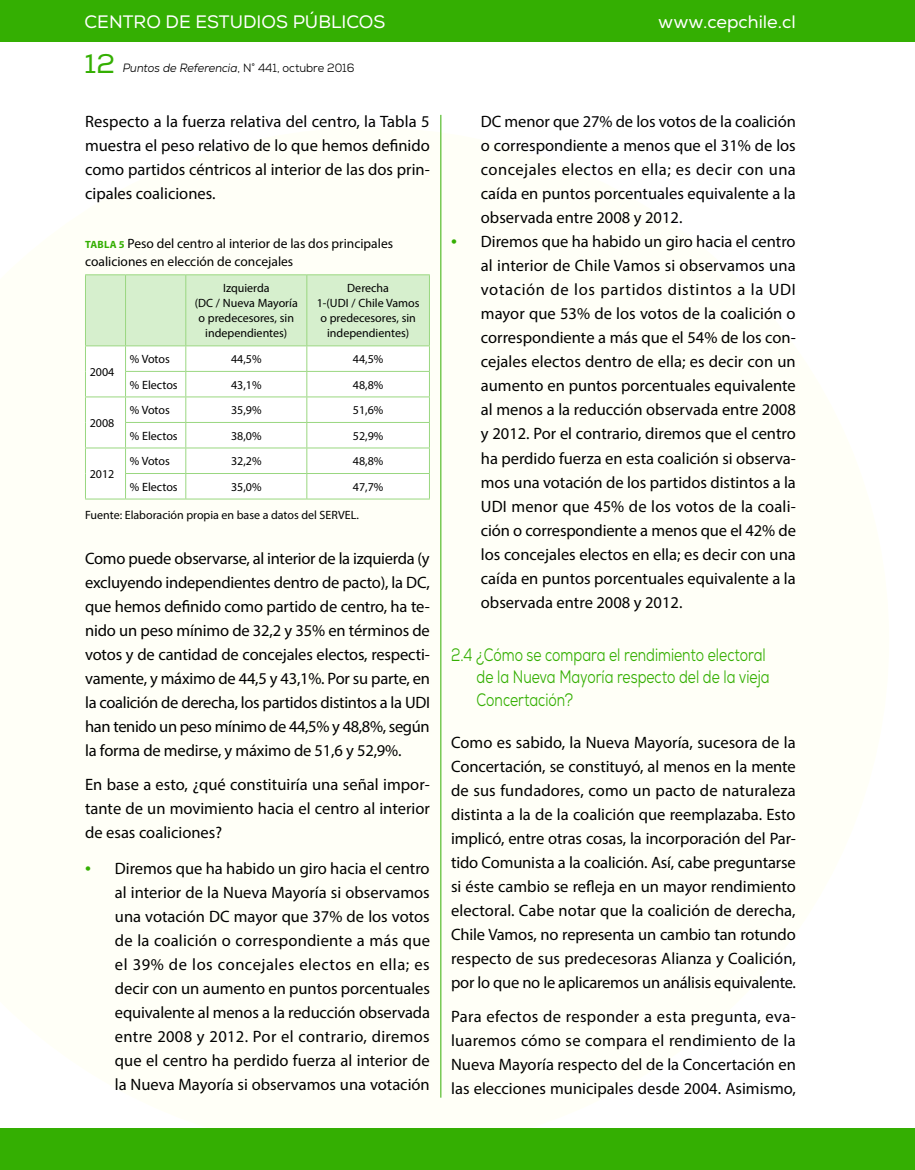
<style>
.page{position:relative;width:915px;height:1170px;background:#fff}
.page>*{position:absolute;margin:0;border:0;box-sizing:border-box;transform-origin:0 0}
.t1{font:27px "Nexa";color:#34af02}
.t2{font:18px/22.5px "Nexa";color:#34af02;scale:.77 1}
.t3{font:18px "Nexa";color:#fff}
.t4{font:16.5px/24px "Myriad Pro";color:#000;text-align:justify}
.t5{font:13.5px/18px "Myriad Pro";color:#000}
.t6{font:12px/15px "Myriad Pro";color:#000;text-align:center}
.t7{font:italic 12px "Nexa";color:#000;scale:.93 1}
.s1{font-style:normal}
.s2{font-weight:700;font-size:10.5px;color:#34af02}
.s3{font-size:21px;color:#34af02}
</style>
<div class="page">
<div style="left:0;top:0;width:914px;height:41px;background:#34af02"></div>
<hr style="left:440px;top:115px;width:1px;height:982px;background:#34af02">
<div style="left:0;top:1128px;width:914px;height:41px;background:#34af02"></div>
<svg style="left:85px;top:275px;width:345px;height:223px"></svg>
<hr style="left:85px;top:498px;width:40px;height:1px;background:#9ad781">
<hr style="left:125px;top:498px;width:61px;height:1px;background:#9ad781">
<hr style="left:186px;top:498px;width:121px;height:1px;background:#9ad781">
<hr style="left:307px;top:498px;width:122px;height:1px;background:#9ad781">
<hr style="left:85px;top:274px;width:40px;height:1px;background:#9ad781">
<hr style="left:85px;top:275px;width:1px;height:70px;background:#9ad781">
<hr style="left:125px;top:274px;width:61px;height:1px;background:#9ad781">
<hr style="left:186px;top:274px;width:121px;height:1px;background:#9ad781">
<hr style="left:307px;top:274px;width:122px;height:1px;background:#9ad781">
<hr style="left:429px;top:275px;width:1px;height:70px;background:#9ad781">
<hr style="left:85px;top:345px;width:40px;height:1px;background:#9ad781">
<hr style="left:125px;top:345px;width:61px;height:1px;background:#9ad781">
<hr style="left:186px;top:345px;width:121px;height:1px;background:#9ad781">
<hr style="left:307px;top:345px;width:122px;height:1px;background:#9ad781">
<p class="t3" style="left:84px;top:11px;width:302px">CENTRO DE ESTUDIOS PÚBLICOS</p>
<p class="t7" style="left:123px;top:60px;width:251px">Puntos de Referencia<span class="s1">, N° 441, octubre 2016</span></p>
<h1 class="t1" style="left:84px;top:47px;width:32px">12</h1>
<p class="t4" style="left:85px;top:109px;width:346px">Respecto a la fuerza relativa del centro, la Tabla 5 muestra el peso relativo de lo que hemos definido como partidos céntricos al interior de las dos prin&shy;cipales coaliciones.</p>
<p class="t5" style="left:85px;top:234px;width:309px"><span class="s2">Tabla 5</span> Peso del centro al interior de las dos principales coaliciones en elección de concejales</p>
<p class="t6" style="left:195px;top:280px;width:105px">Izquierda<br>(DC / Nueva Mayoría o predecesores, sin independientes)</p>
<p class="t6" style="left:316px;top:280px;width:104px">Derecha<br>1-(UDI / Chile Vamos o predecesores, sin independientes)</p>
<p class="t6" style="left:90px;top:364px;width:26px">2004</p>
<p class="t6" style="left:130px;top:351px;width:42px">% Votos</p>
<p class="t6" style="left:231px;top:351px;width:32px">44,5%</p>
<p class="t6" style="left:353px;top:351px;width:32px">44,5%</p>
<p class="t6" style="left:130px;top:377px;width:49px">% Electos</p>
<p class="t6" style="left:231px;top:377px;width:32px">43,1%</p>
<p class="t6" style="left:353px;top:377px;width:32px">48,8%</p>
<p class="t6" style="left:90px;top:415px;width:26px">2008</p>
<p class="t6" style="left:130px;top:402px;width:42px">% Votos</p>
<p class="t6" style="left:231px;top:402px;width:32px">35,9%</p>
<p class="t6" style="left:353px;top:402px;width:32px">51,6%</p>
<p class="t6" style="left:130px;top:428px;width:49px">% Electos</p>
<p class="t6" style="left:231px;top:428px;width:32px">38,0%</p>
<p class="t6" style="left:353px;top:428px;width:32px">52,9%</p>
<p class="t6" style="left:130px;top:453px;width:42px">% Votos</p>
<p class="t6" style="left:231px;top:453px;width:32px">32,2%</p>
<p class="t6" style="left:353px;top:453px;width:32px">48,8%</p>
<p class="t6" style="left:130px;top:479px;width:49px">% Electos</p>
<p class="t6" style="left:231px;top:479px;width:32px">35,0%</p>
<p class="t6" style="left:353px;top:479px;width:32px">47,7%</p>
<p class="t6" style="left:85px;top:507px;width:275px">Fuente: Elaboración propia en base a datos del SERVEL.</p>
<p class="t4" style="left:85px;top:546px;width:346px">Como puede observarse, al interior de la izquierda (y excluyendo independientes dentro de pacto), la DC, que hemos definido como partido de centro, ha te&shy;nido un peso mínimo de 32,2 y 35% en términos de votos y de cantidad de concejales electos, respecti&shy;vamente, y máximo de 44,5 y 43,1%. Por su parte, en la coalición de derecha, los partidos distintos a la UDI han tenido un peso mínimo de 44,5% y 48,8%, según la forma de medirse, y máximo de 51,6 y 52,9%.</p>
<p class="t4" style="left:85px;top:772px;width:346px">En base a esto, ¿qué constituiría una señal impor&shy;tante de un movimiento hacia el centro al interior de esas coaliciones?</p>
<p class="t4" style="left:115px;top:856px;width:316px;text-indent:-30px"><span class="s3">•</span> Diremos que ha habido un giro hacia el centro al interior de la Nueva Mayoría si observamos una votación DC mayor que 37% de los votos de la coalición o correspondiente a más que el 39% de los concejales electos en ella; es decir con un aumento en puntos porcentuales equivalente al menos a la reducción observada entre 2008 y 2012. Por el contrario, diremos que el centro ha perdido fuerza al interior de la Nueva Mayoría si observamos una votación</p>
<p class="t6" style="left:90px;top:466px;width:26px">2012</p>
<p class="t3" style="left:658px;top:11px;width:139px">www.cepchile.cl</p>
<p class="t4" style="left:480px;top:109px;width:316px">DC menor que 27% de los votos de la coalición o correspondiente a menos que el 31% de los concejales electos en ella; es decir con una caída en puntos porcentuales equivalente a la observada entre 2008 y 2012.</p>
<p class="t4" style="left:480px;top:229px;width:316px;text-indent:-30px"><span class="s3">•</span> Diremos que ha habido un giro hacia el centro al interior de Chile Vamos si observamos una votación de los partidos distintos a la UDI mayor que 53% de los votos de la coalición o correspondiente a más que el 54% de los con&shy;cejales electos dentro de ella; es decir con un aumento en puntos porcentuales equivalente al menos a la reducción observada entre 2008 y 2012. Por el contrario, diremos que el centro ha perdido fuerza en esta coalición si observa&shy;mos una votación de los partidos distintos a la UDI menor que 45% de los votos de la coali&shy;ción o correspondiente a menos que el 42% de los concejales electos en ella; es decir con una caída en puntos porcentuales equivalente a la observada entre 2008 y 2012.</p>
<p class="t2" style="left:476px;top:643px;width:382px;text-indent:-26px">2.4 ¿Cómo se compara el rendimiento electoral de la Nueva Mayoría respecto del de la vieja<br>Concertación?</p>
<p class="t4" style="left:451px;top:729px;width:346px">Como es sabido, la Nueva Mayoría, sucesora de la Concertación, se constituyó, al menos en la mente de sus fundadores, como un pacto de naturaleza distinta a la de la coalición que reemplazaba. Esto implicó, entre otras cosas, la incorporación del Par&shy;tido Comunista a la coalición. Así, cabe preguntarse si éste cambio se refleja en un mayor rendimiento electoral. Cabe notar que la coalición de derecha, Chile Vamos, no representa un cambio tan rotundo respecto de sus predecesoras Alianza y Coalición, por lo que no le aplicaremos un análisis equivalente.</p>
<p class="t4" style="left:451px;top:1004px;width:346px">Para efectos de responder a esta pregunta, eva&shy;luaremos cómo se compara el rendimiento de la Nueva Mayoría respecto del de la Concertación en las elecciones municipales desde 2004. Asimismo,</p>
</div>
